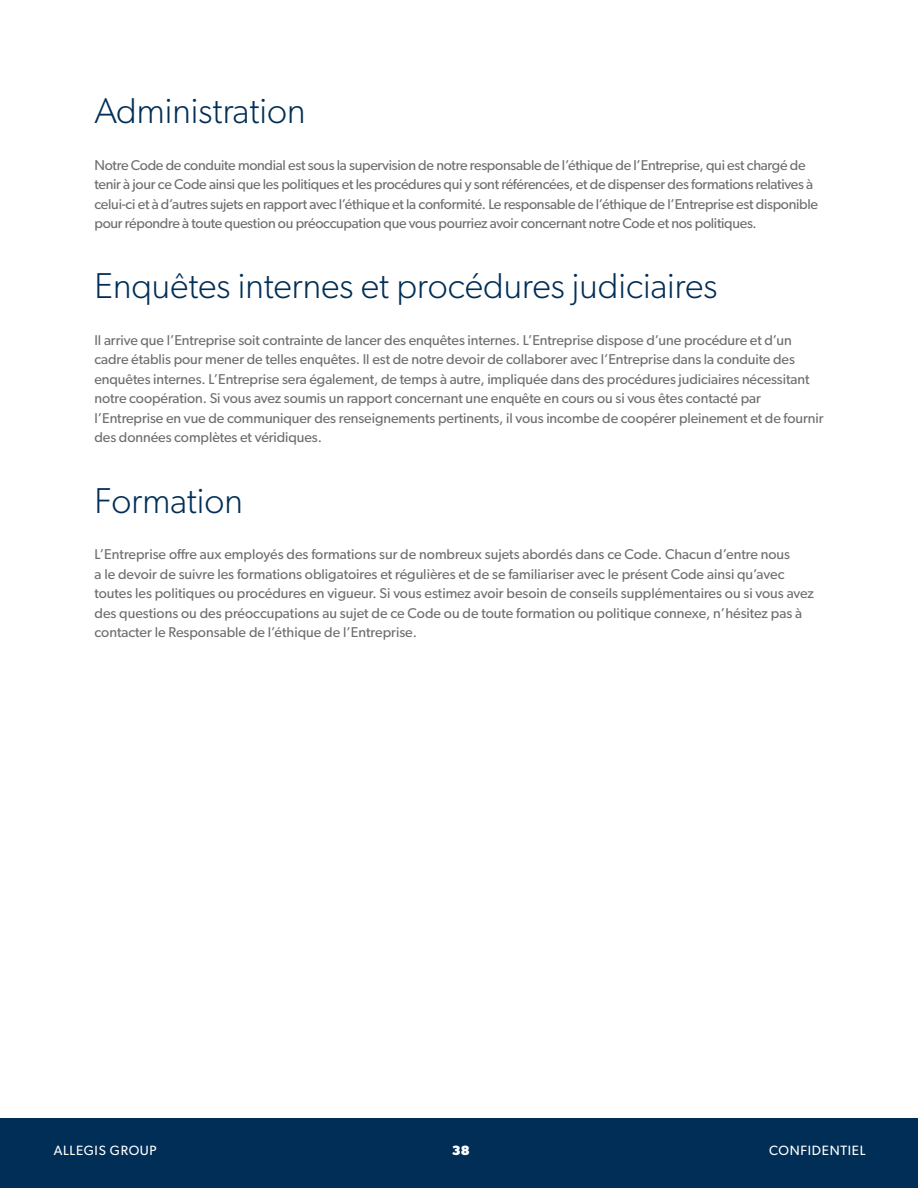
<style>
.page{position:relative;width:918px;height:1188px;background:#fff}
.page>*{position:absolute;margin:0;border:0;box-sizing:border-box;transform-origin:0 0}
.t1{font:300 36px "Gibson";color:#002e56}
.t2{font:14.25px/19.5px "Gibson";letter-spacing:-.005em;color:#6d6e71}
.t3{font:13.5px "Gibson";letter-spacing:.05em;color:#fff}
.t4{font:700 13.5px "Gibson";color:#fff}
</style>
<div class="page">
<div style="left:0;top:1118px;width:918px;height:70px;background:#002e56"></div>
<h1 class="t1" style="left:94px;top:89px;width:212px">Administration</h1>
<p class="t2" style="left:94px;top:155px;width:725px">Notre Code de conduite mondial est sous la supervision de notre responsable de l’éthique de l’Entreprise, qui est chargé de tenir à jour ce Code ainsi que les politiques et les procédures qui y sont référencées, et de dispenser des formations relatives à celui-ci et à d’autres sujets en rapport avec l’éthique et la conformité. Le responsable de l’éthique de l’Entreprise est disponible pour répondre à toute question ou préoccupation que vous pourriez avoir concernant notre Code et nos politiques.</p>
<h1 class="t1" style="left:94px;top:264px;width:625px">Enquêtes internes et procédures judiciaires</h1>
<p class="t2" style="left:94px;top:330px;width:730px">Il arrive que l’Entreprise soit contrainte de lancer des enquêtes internes. L’Entreprise dispose d’une procédure et d’un cadre établis pour mener de telles enquêtes. Il est de notre devoir de collaborer avec l’Entreprise dans la conduite des enquêtes internes. L’Entreprise sera également, de temps à autre, impliquée dans des procédures judiciaires nécessitant notre coopération. Si vous avez soumis un rapport concernant une enquête en cours ou si vous êtes contacté par l’Entreprise en vue de communiquer des renseignements pertinents, il vous incombe de coopérer pleinement et de fournir des données complètes et véridiques.</p>
<h1 class="t1" style="left:94px;top:479px;width:150px">Formation</h1>
<p class="t2" style="left:94px;top:544px;width:721px">L’Entreprise offre aux employés des formations sur de nombreux sujets abordés dans ce Code. Chacun d’entre nous<br>a le devoir de suivre les formations obligatoires et régulières et de se familiariser avec le présent Code ainsi qu’avec toutes les politiques ou procédures en vigueur. Si vous estimez avoir besoin de conseils supplémentaires ou si vous avez des questions ou des préoccupations au sujet de ce Code ou de toute formation ou politique connexe, n’hésitez pas à contacter le Responsable de l’éthique de l’Entreprise.</p>
<p class="t3" style="left:54px;top:1143px;width:105px">ALLEGIS GROUP</p>
<p class="t4" style="left:452px;top:1143px;width:19px">38</p>
<p class="t3" style="left:769px;top:1143px;width:98px">CONFIDENTIEL</p>
</div>
